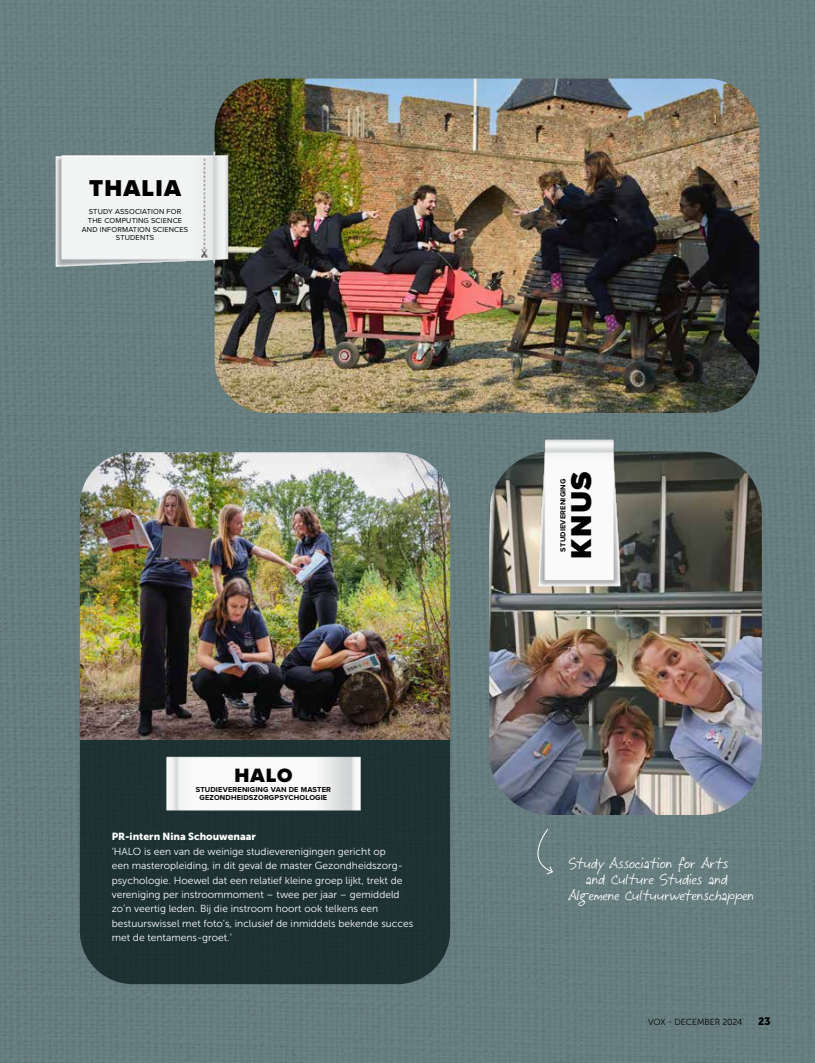
<style>
.page{position:relative;width:815px;height:1063px;background:#677e80}
.page>*{position:absolute;margin:0;border:0;box-sizing:border-box;transform-origin:0 0}
.t1{font:900 29.75px "Proxima Nova";color:#000}
.t2{font:900 23.75px "Proxima Nova";letter-spacing:.05em;color:#000}
.t3{font:900 20px "Proxima Nova";color:#000}
.t4{font:15px "Jeff Script";color:#fff}
.t5{font:10.62px "Museo Sans 900";color:#000}
.t6{font:10.25px/14.4px "Museo Sans 300";color:#fff}
.t7{font:10.25px "Museo Sans 900";color:#fff}
.t8{font:8.75px "Museo Sans 300";letter-spacing:-.01em;color:#000}
.t9{font:700 7.5px/8.8px "Proxima Nova";letter-spacing:.02em;color:#000;text-align:center}
.t10{font:7.5px/8.8px "Proxima Nova";letter-spacing:.02em;color:#000;text-align:center}
</style>
<div class="page">
<svg style="left:525px;top:829px;width:28px;height:46px"></svg>
<img style="left:215px;top:79px;width:544px;height:334px">
<img style="left:52px;top:148px;width:188px;height:123px">
<img style="left:489px;top:452px;width:273px;height:363px">
<img style="left:534px;top:435px;width:95px;height:154px">
<div style="left:80px;top:740px;width:370px;height:244px;background:#1e3234"></div>
<img style="left:80px;top:452px;width:370px;height:288px">
<img style="left:154px;top:747px;width:222px;height:72px">
<h2 class="t2" style="left:89px;top:171px;width:93px">THALIA</h2>
<p class="t10" style="left:82px;top:207px;width:108px">STUDY ASSOCIATION FOR<br>THE COMPUTING SCIENCE<br>AND INFORMATION SCIENCES<br>STUDENTS</p>
<h3 class="t3" style="left:234px;top:760px;width:59px">HALO</h3>
<p class="t9" style="left:196px;top:784px;width:137px">STUDIEVERENIGING VAN DE MASTER<br>GEZONDHEIDSZORGPSYCHOLOGIE</p>
<p class="t7" style="left:112px;top:831px;width:146px">PR-intern Nina Schouwenaar</p>
<p class="t6" style="left:112px;top:844px;width:303px">‘HALO is een van de weinige studieverenigingen gericht op<br>een masteropleiding, in dit geval de master Gezondheidszorg&shy;psychologie. Hoewel dat een relatief kleine groep lijkt, trekt de vereniging per instroommoment – twee per jaar – gemiddeld zo’n veertig leden. Bij die instroom hoort ook telkens een bestuurswissel met foto’s, inclusief de inmiddels bekende succes met de tentamens- groet.’</p>
<p class="t9" style="left:558px;top:552px;width:74px;rotate:-90deg">STUDIEVERENIGING</p>
<h1 class="t1" style="left:559px;top:559px;width:89px;rotate:-90deg">KNUS</h1>
<h3 class="t4" style="left:568px;top:852px;width:161px">Study Association for Arts</h3>
<h3 class="t4" style="left:586px;top:868px;width:143px">and Culture Studies and</h3>
<h3 class="t4" style="left:568px;top:885px;width:187px">Algemene Cultuurwetenschappen</h3>
<p class="t8" style="left:648px;top:1017px;width:96px">VOX - DECEMBER 2024</p>
<p class="t5" style="left:758px;top:1015px;width:14px">23</p>
</div>
